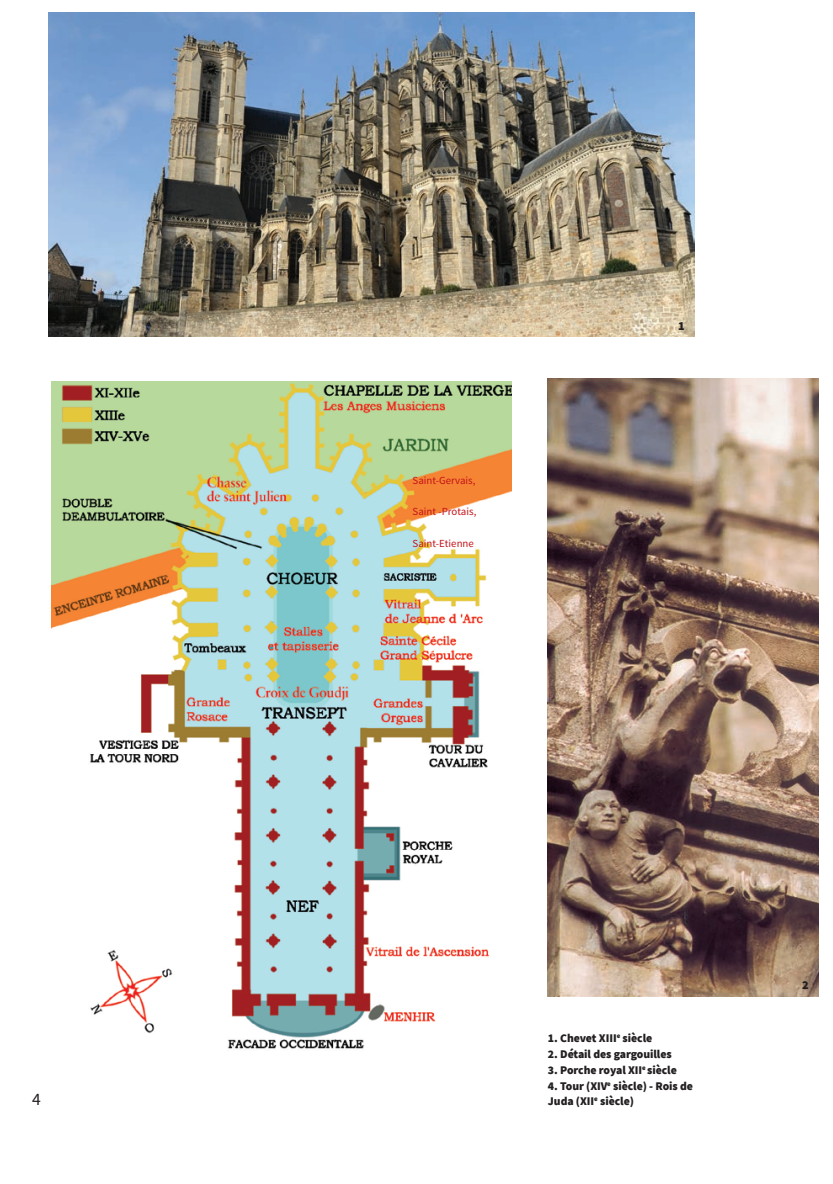
<style>
.page{position:relative;width:833px;height:1184px;background:#fff}
.page>*{position:absolute;margin:0;border:0;box-sizing:border-box;transform-origin:0 0}
.t1{font:17.5px "Source Sans Pro";color:#231f20}
.t2{font:900 12.25px "Source Sans Pro";color:#231f20}
.t3{font:900 11.72px/15.8px "Source Sans Pro";letter-spacing:-.005em;color:#231f20}
.t4{font:10.85px "Source Sans Pro";color:#c4121a}
</style>
<div class="page">
<img style="left:49px;top:13px;width:645px;height:324px">
<img style="left:547px;top:379px;width:271px;height:617px">
<img style="left:51px;top:382px;width:460px;height:667px">
<h1 class="t1" style="left:32px;top:1089px;width:10px">4</h1>
<p class="t4" style="left:412px;top:473px;width:64px">Saint-Gervais,</p>
<p class="t4" style="left:412px;top:505px;width:65px">Saint -Protais,</p>
<p class="t4" style="left:412px;top:536px;width:63px">Saint-Etienne</p>
<p class="t2" style="left:678px;top:318px;width:8px">1</p>
<p class="t3" style="left:547px;top:1030px;width:106px">1. Chevet XIII<sup>e</sup> siècle</p>
<p class="t3" style="left:547px;top:1046px;width:125px">2. Détail des gargouilles</p>
<p class="t3" style="left:547px;top:1062px;width:130px">3. Porche royal XII<sup>e</sup> siècle</p>
<p class="t3" style="left:547px;top:1078px;width:146px">4. Tour (XIV<sup>e</sup> siècle) - Rois de<br>Juda (XII<sup>e</sup> siècle)</p>
<p class="t2" style="left:802px;top:976px;width:8px">2</p>
</div>
